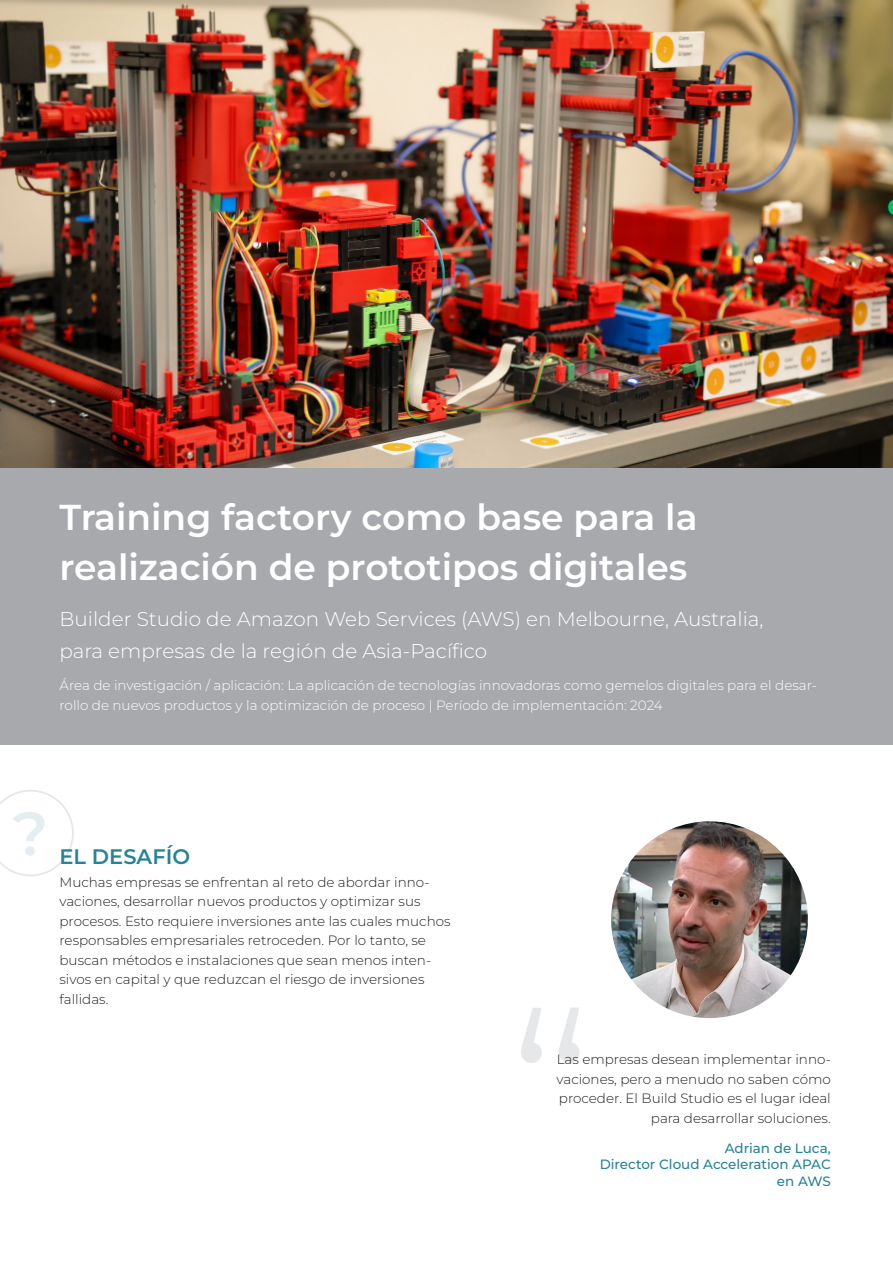
<style>
.page{position:relative;width:893px;height:1263px;background:#fff}
.page>*{position:absolute;margin:0;border:0;box-sizing:border-box;transform-origin:0 0}
.t1{font:300 246.45px "Montserrat";color:#e6e7e9}
.t2{font:600 61.35px "Montserrat";color:#e6edf0}
.t3{font:600 36px/49.5px "Montserrat";color:#fff}
.t4{font:600 21px "Montserrat";color:#278397}
.t5{font:300 19.95px/31.5px "Montserrat";color:#fff}
.t6{font:300 13.5px/19.5px "Montserrat";color:#231f20;text-align:right}
.t7{font:300 13.5px/19.5px "Montserrat";color:#fff}
.t8{font:500 13.5px/16.5px "Montserrat";color:#278397;text-align:right}
</style>
<div class="page">
<img style="left:0;top:0;width:893px;height:468px">
<div style="left:0;top:468px;width:893px;height:276px;background:#a8a9ad"></div>
<svg style="left:0;top:790px;width:74px;height:86px"></svg>
<img style="left:611px;top:821px;width:197px;height:197px;border-radius:98px">
<h3 class="t3" style="left:60px;top:491px;width:639px">Training factory como base para la realización de prototipos digitales</h3>
<h3 class="t5" style="left:60px;top:603px;width:705px">Builder Studio de Amazon Web Services (AWS) en Melbourne, Australia, para empresas de la región de Asia-Pacífico</h3>
<p class="t7" style="left:60px;top:675px;width:759px">Área de investigación / aplicación: La aplicación de tecnologías innovadoras como gemelos digitales para el desar&shy;rollo de nuevos productos y la optimización de proceso | Período de implementación: 2024</p>
<h2 class="t2" style="left:12px;top:790px;width:37px">?</h2>
<h3 class="t4" style="left:60px;top:842px;width:132px">EL DESAFÍO</h3>
<p class="t6" style="left:60px;top:872px;width:393px;text-align:left">Muchas empresas se enfrentan al reto de abordar inno&shy;vaciones, desarrollar nuevos productos y optimizar sus procesos. Esto requiere inversiones ante las cuales muchos responsables empresariales retroceden. Por lo tanto, se buscan métodos e instalaciones que sean menos inten&shy;sivos en capital y que reduzcan el riesgo de inversiones fallidas.</p>
<h1 class="t1" style="left:594px;top:1297px;width:90px;rotate:180deg">„</h1>
<p class="t6" style="left:556px;top:1049px;width:276px">Las empresas desean implementar inno&shy;vaciones, pero a menudo no saben cómo proceder. El Build Studio es el lugar ideal para desarrollar soluciones.</p>
<p class="t8" style="left:600px;top:1139px;width:233px">Adrian de Luca,<br>Director Cloud Acceleration APAC en AWS</p>
</div>
